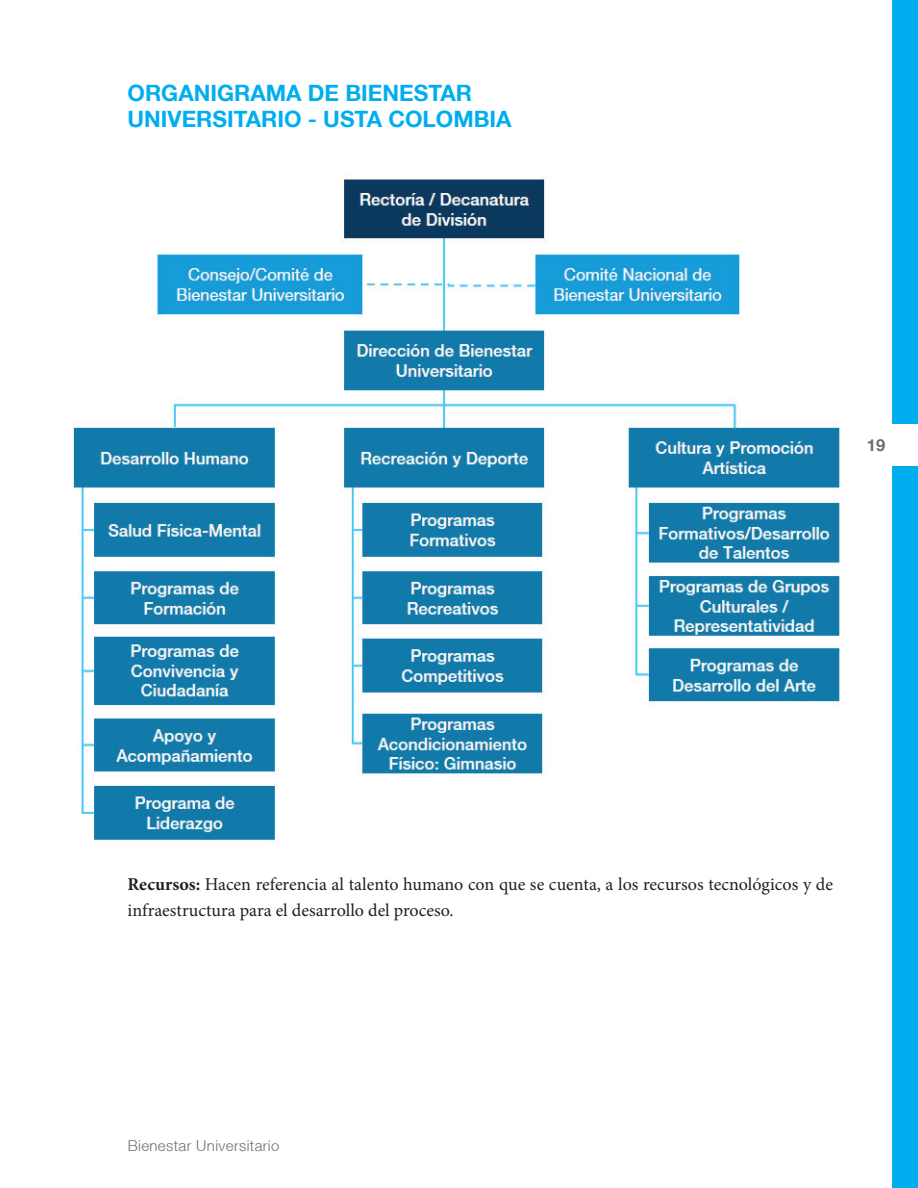
<style>
.page{position:relative;width:918px;height:1188px;background:#fff}
.page>*{position:absolute;margin:0;border:0;box-sizing:border-box;transform-origin:0 0}
.t1{font:700 22.5px/25.5px "Helvetica Neue LT";color:#00aeef}
.t2{font:18px/25.5px "Minion Pro";color:#231f20}
.t3{font:700 16.5px "Helvetica Neue LT";color:#6c6d70}
.t4{font:300 15px "Helvetica Neue LT";letter-spacing:.025em;color:#6c6d70}
.s1{font-weight:700}
</style>
<div class="page">
<div style="left:892px;top:0;width:26px;height:424px;background:#00aeef"></div>
<div style="left:892px;top:466px;width:26px;height:722px;background:#00aeef"></div>
<img style="left:73px;top:178px;width:767px;height:662px">
<p class="t1" style="left:128px;top:80px;width:386px">ORGANIGRAMA DE BIENESTAR<br>UNIVERSITARIO - USTA COLOMBIA</p>
<p class="t3" style="left:867px;top:435px;width:20px">19</p>
<p class="t2" style="left:128px;top:872px;width:707px"><span class="s1">Recursos:</span> Hacen referencia al talento humano con que se cuenta, a los recursos tecnológicos y de infraestructura para el desarrollo del proceso.</p>
<p class="t4" style="left:128px;top:1136px;width:153px">Bienestar Universitario</p>
</div>
